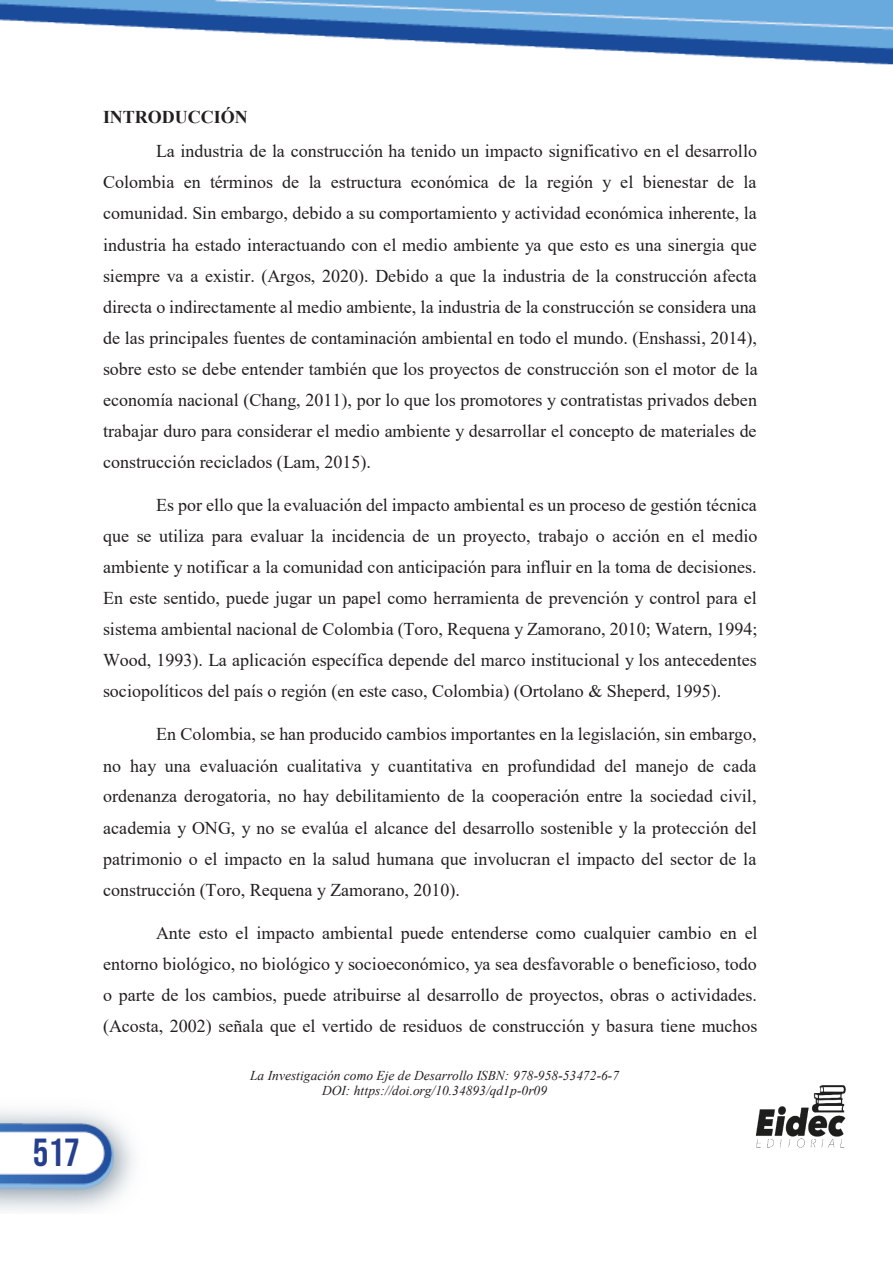
<style>
.page{position:relative;width:893px;height:1263px;background:#fff}
.page>*{position:absolute;margin:0;border:0;box-sizing:border-box;transform-origin:0 0}
.t1{font:39px "Bebas Neue";color:#253f8e}
.t2{font:18px/31px "Times New Roman";color:#231f20;text-align:justify}
.t3{font:700 18px "Times New Roman";letter-spacing:-.005em;color:#231f20}
.t4{font:italic 13.5px/15.6px "Times New Roman";letter-spacing:.005em;color:#231f20;text-align:center}
</style>
<div class="page">
<img style="left:0;top:0;width:893px;height:1188px">
<img style="left:743px;top:1062px;width:114px;height:106px">
<h1 class="t1" style="left:33px;top:1130px;width:48px">517</h1>
<p class="t3" style="left:103px;top:104px;width:146px">INTRODUCCIÓN</p>
<p class="t2" style="left:103px;top:135px;width:656px;text-indent:53px">La industria de la construcción ha tenido un impacto significativo en el desarrollo Colombia en términos de la estructura económica de la región y el bienestar de la comunidad. Sin embargo, debido a su comportamiento y actividad económica inherente, la industria ha estado interactuando con el medio ambiente ya que esto es una sinergia que siempre va a existir. (Argos, 2020). Debido a que la industria de la construcción afecta directa o indirectamente al medio ambiente, la industria de la construcción se considera una de las principales fuentes de contaminación ambiental en todo el mundo. (Enshassi, 2014), sobre esto se debe entender también que los proyectos de construcción son el motor de la economía nacional (Chang, 2011), por lo que los promotores y contratistas privados deben trabajar duro para considerar el medio ambiente y desarrollar el concepto de materiales de construcción reciclados (Lam, 2015).</p>
<p class="t2" style="left:103px;top:489px;width:656px;text-indent:53px">Es por ello que la evaluación del impacto ambiental es un proceso de gestión técnica que se utiliza para evaluar la incidencia de un proyecto, trabajo o acción en el medio ambiente y notificar a la comunidad con anticipación para influir en la toma de decisiones.<br>En este sentido, puede jugar un papel como herramienta de prevención y control para el sistema ambiental nacional de Colombia (Toro, Requena y Zamorano, 2010; Watern, 1994; Wood, 1993). La aplicación específica depende del marco institucional y los antecedentes sociopolíticos del país o región (en este caso, Colombia) (Ortolano &amp; Sheperd, 1995).</p>
<p class="t2" style="left:103px;top:718px;width:655px;text-indent:53px">En Colombia, se han producido cambios importantes en la legislación, sin embargo, no hay una evaluación cualitativa y cuantitativa en profundidad del manejo de cada ordenanza derogatoria, no hay debilitamiento de la cooperación entre la sociedad civil, academia y ONG, y no se evalúa el alcance del desarrollo sostenible y la protección del patrimonio o el impacto en la salud humana que involucran el impacto del sector de la construcción (Toro, Requena y Zamorano, 2010).</p>
<p class="t2" style="left:103px;top:917px;width:656px;text-indent:53px">Ante esto el impacto ambiental puede entenderse como cualquier cambio en el entorno biológico, no biológico y socioeconómico, ya sea desfavorable o beneficioso, todo o parte de los cambios, puede atribuirse al desarrollo de proyectos, obras o actividades. (Acosta, 2002) señala que el vertido de residuos de construcción y basura tiene muchos</p>
<p class="t4" style="left:250px;top:1067px;width:370px">La Investigación como Eje de Desarrollo ISBN: 978-958-53472-6-7<br>DOI: https://doi.org/10.34893/qd1p-0r09</p>
</div>
